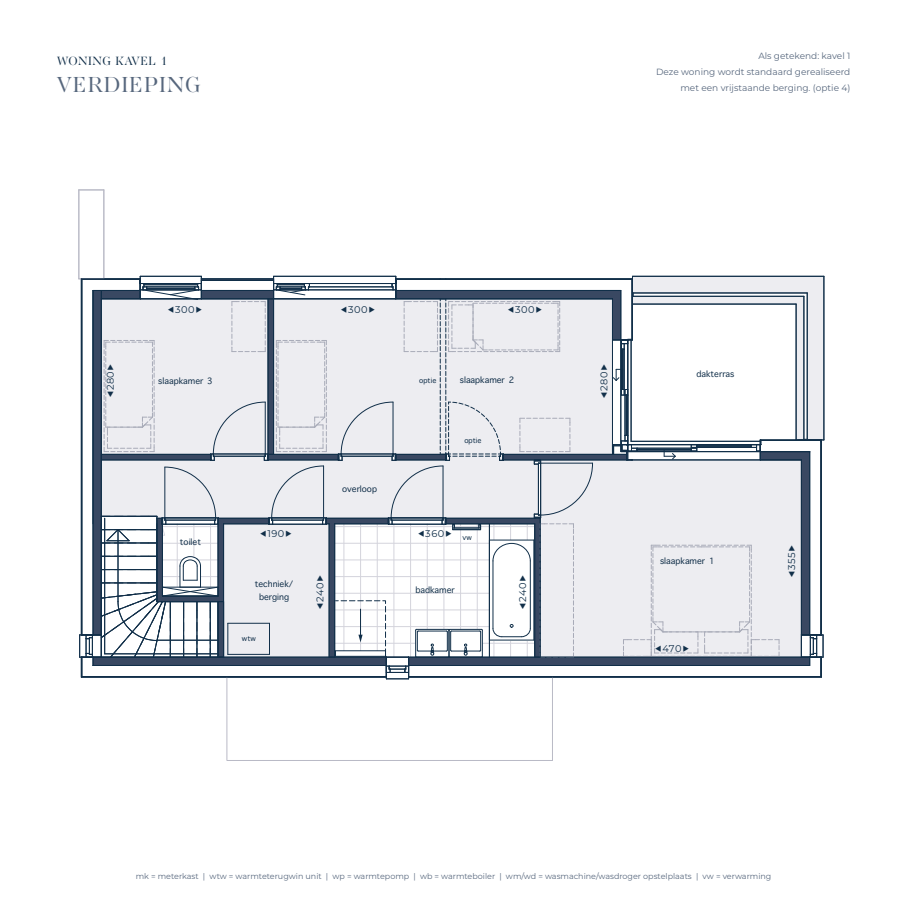
<style>
.page{position:relative;width:907px;height:907px;background:#fff}
.page>*{position:absolute;margin:0;border:0;box-sizing:border-box;transform-origin:0 0}
.t1{font:22.3px "AW Conqueror Std Didot";letter-spacing:.04em;color:#57677d}
.t2{font:12.3px "AW Conqueror Std Didot";letter-spacing:.04em;color:#112f49}
.t3{font:11.8px "Apple Symbols";color:#112f49}
.t4{font:9.8px "Montserrat";letter-spacing:.05em;color:#112f49}
.t5{font:9px/16px "Montserrat";color:#57677d;text-align:right}
.t6{font:8px "Montserrat";color:#57677d}
</style>
<div class="page">
<div style="left:227px;top:676px;width:326px;height:85px;border:1px solid #b9bac6"></div>
<hr style="left:79px;top:190px;width:1px;height:89px;background:#b9bac6">
<hr style="left:104px;top:190px;width:1px;height:89px;background:#b9bac6">
<svg style="left:80px;top:190px;width:24px;height:1px"></svg>
<hr style="left:824px;top:276px;width:1px;height:164px;background:#112f49">
<svg style="left:79px;top:276px;width:745px;height:404px"></svg>
<h2 class="t2" style="left:57px;top:55px;width:113px">WONING KAVEL 1</h2>
<h1 class="t1" style="left:57px;top:74px;width:146px">VERDIEPING</h1>
<p class="t5" style="left:656px;top:48px;width:196px">Als getekend: kavel 1<br>Deze woning wordt standaard gerealiseerd met een vrijstaande berging. (optie 4)</p>
<p class="t4" style="left:104px;top:398px;width:37px;rotate:-90deg">◀280▶</p>
<p class="t4" style="left:167px;top:302px;width:37px">◀300▶</p>
<p class="t4" style="left:340px;top:302px;width:37px">◀300▶</p>
<p class="t4" style="left:507px;top:302px;width:37px">◀300▶</p>
<h3 class="t3" style="left:180px;top:534px;width:23px">▼□● ▼</h3>
<h3 class="t3" style="left:342px;top:480px;width:31px">□❖ ●□□</h3>
<p class="t4" style="left:260px;top:527px;width:35px">◀190▶</p>
<p class="t4" style="left:417px;top:527px;width:37px">◀360▶</p>
<h3 class="t3" style="left:279px;top:588px;width:6px">■</h3>
<p class="t4" style="left:313px;top:610px;width:37px;rotate:-90deg">◀240▶</p>
<p class="t4" style="left:516px;top:610px;width:37px;rotate:-90deg">◀240▶</p>
<p class="t4" style="left:597px;top:399px;width:37px;rotate:-90deg">◀280▶</p>
<p class="t4" style="left:655px;top:642px;width:37px">◀470▶</p>
<p class="t4" style="left:785px;top:578px;width:35px;rotate:-90deg">◀355▶</p>
<p class="t6" style="left:136px;top:870px;width:637px">mk = meterkast | wtw = warmteterugwin unit | wp = warmtepomp | wb = warmteboiler | wm/wd = wasmachine/wasdroger opstelplaats | vw = verwarming</p>
</div>
